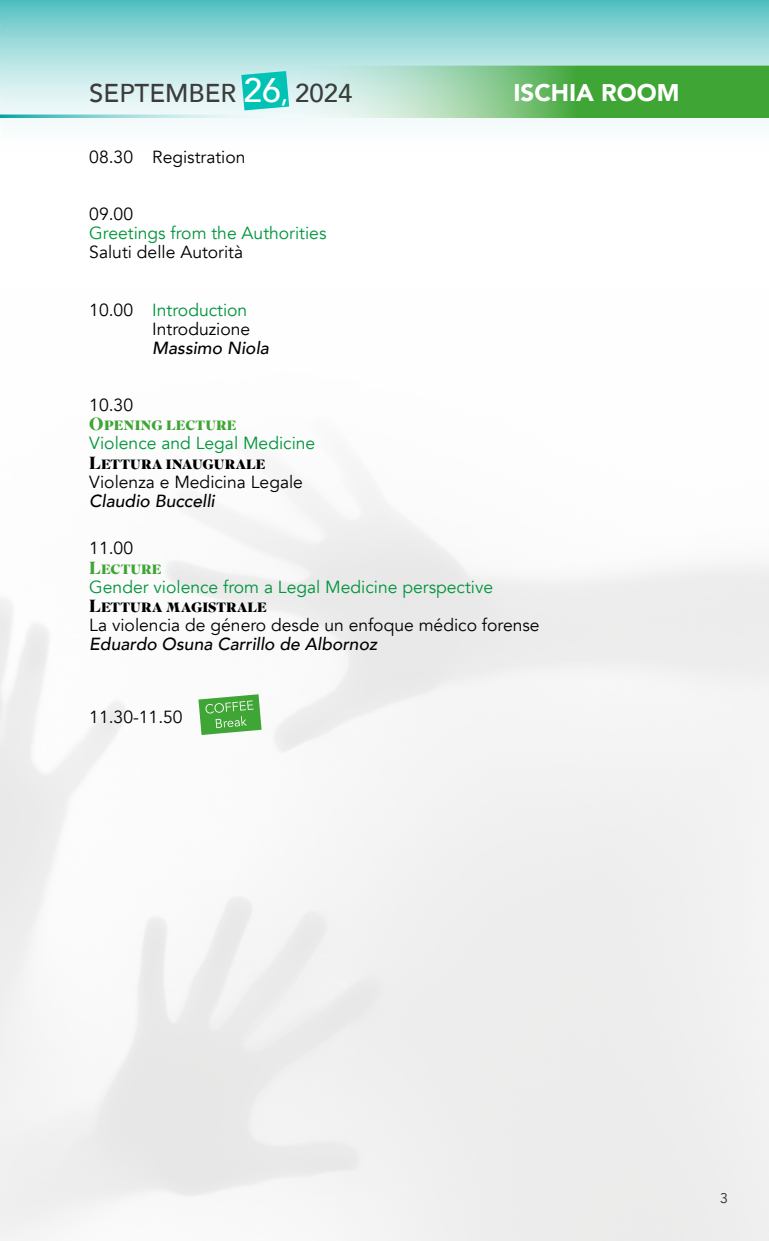
<style>
.page{position:relative;width:769px;height:1241px;background:#fff}
.page>*{position:absolute;margin:0;border:0;box-sizing:border-box;transform-origin:0 0}
.t1{font:500 25.72px "Avenir";color:#3c3c3b}
.t2{font:900 24.15px "Avenir";color:#fff}
.t3{font:17.5px/19.1px "Avenir";color:#000;text-align:right}
.t4{font:17.5px "Avenir";color:#00943c}
.t5{font:italic 500 17.5px "Avenir";color:#000}
.t6{font:700 17.5px "Superior Title";color:#000}
.t7{font:700 17.5px "Superior Title";color:#3fa535}
.t8{font:14px "Avenir";color:#000}
.s1{font-size:33.77px;color:#fff}
.s2{color:#fff}
.s3{color:#00943c}
</style>
<div class="page">
<svg style="left:0;top:0;width:769px;height:125px;background:#a0dcdc"></svg>
<svg style="left:0;top:114px;width:284px;height:4px"></svg>
<svg style="left:241px;top:71px;width:43px;height:39px;background:#1bc8bd"></svg>
<svg style="left:284px;top:65px;width:485px;height:53px;background:#7dc382"></svg>
<svg style="left:198px;top:694px;width:64px;height:41px"></svg>
<h1 class="t1" style="left:89px;top:71px;width:265px">SEPTEMBER <span class="s1">26</span><span class="s2">,</span> 2024</h1>
<h2 class="t2" style="left:513px;top:72px;width:168px">ISCHIA ROOM</h2>
<p class="t3" style="left:89px;top:147px;width:158px">08.30 Registration</p>
<p class="t3" style="left:89px;top:205px;width:45px">09.00</p>
<p class="t4" style="left:89px;top:223px;width:239px">Greetings from the Authorities</p>
<p class="t3" style="left:89px;top:243px;width:155px">Saluti delle Autorità</p>
<p class="t3" style="left:89px;top:300px;width:162px">10.00 <span class="s3">Introduction<br></span>Introduzione</p>
<p class="t5" style="left:152px;top:337px;width:118px">Massimo Niola</p>
<p class="t3" style="left:89px;top:395px;width:45px">10.30</p>
<p class="t7" style="left:89px;top:413px;width:149px">Opening lecture</p>
<p class="t4" style="left:89px;top:433px;width:228px">Violence and Legal Medicine</p>
<p class="t6" style="left:89px;top:451px;width:178px">Lettura inaugurale</p>
<p class="t3" style="left:89px;top:472px;width:215px">Violenza e Medicina Legale</p>
<p class="t5" style="left:89px;top:490px;width:127px">Claudio Buccelli</p>
<p class="t3" style="left:89px;top:539px;width:45px">11.00</p>
<p class="t7" style="left:89px;top:556px;width:74px">Lecture</p>
<p class="t4" style="left:89px;top:576px;width:405px">Gender violence from a Legal Medicine perspective</p>
<p class="t6" style="left:89px;top:595px;width:179px">Lettura magistrale</p>
<p class="t3" style="left:89px;top:616px;width:452px">La violencia de género desde un enfoque médico forense</p>
<p class="t5" style="left:89px;top:633px;width:289px">Eduardo Osuna Carrillo de Albornoz</p>
<p class="t3" style="left:89px;top:707px;width:95px">11.30-11.50</p>
<p class="t8" style="left:720px;top:1189px;width:9px">3</p>
</div>
